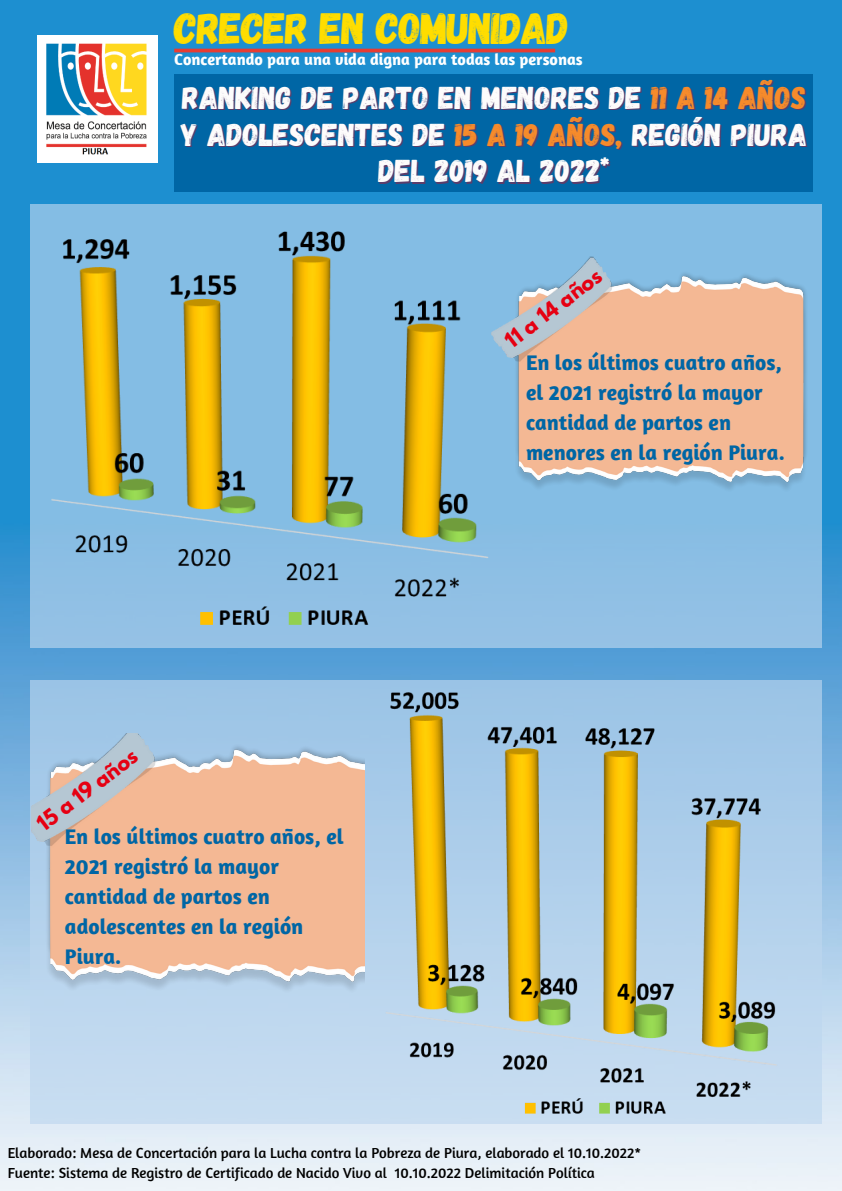
<style>
.page{position:relative;width:842px;height:1191px;background:#fff}
.page>*{position:absolute;margin:0;border:0;box-sizing:border-box;transform-origin:0 0}
.t1{font:43.8px "Gagalin";letter-spacing:-.025em;color:#fd0}
.t2{font:31.5px/36.7px "Gagalin";color:#fdfcfc;text-align:center}
.t3{font:700 21.6px/30px "Amaranth";color:#0066a5}
.t4{font:700 19.5px "League Spartan";color:#e60012}
.t5{font:700 16.2px "Amaranth";color:#fff}
.t6{font:14.9px/20.2px "Amaranth";color:#000}
.s1{color:#f68b2b}
</style>
<div class="page">
<img style="left:0;top:0;width:842px;height:1190px">
<img style="left:38px;top:36px;width:120px;height:126px">
<hr style="left:174px;top:49px;width:381px;height:3px;background:#e73c32">
<div style="left:174px;top:75px;width:638px;height:117px;background:#0066a5"></div>
<div style="left:30px;top:204px;width:792px;height:443px;background:linear-gradient(to right,#8dbfe5,#8abee4)"></div>
<img style="left:30px;top:217px;width:478px;height:417px">
<div style="left:30px;top:680px;width:792px;height:443px;background:linear-gradient(to bottom,#9dc2e3,#cbdef0)"></div>
<img style="left:383px;top:680px;width:425px;height:443px">
<img style="left:31px;top:733px;width:333px;height:260px">
<img style="left:491px;top:256px;width:318px;height:236px">
<h1 class="t1" style="left:174px;top:0;width:396px">CRECER EN COMUNIDAD</h1>
<p class="t5" style="left:174px;top:49px;width:410px">Concertando para una vida digna para todas las personas</p>
<h2 class="t2" style="left:181px;top:78px;width:628px">RANKING DE PARTO EN MENORES DE <span class="s1">11 A 14 AÑOS<br></span>Y ADOLESCENTES DE <span class="s1">15 A 19 AÑOS,</span> REGIÓN PIURA<br>DEL 2019 AL 2022*</h2>
<p class="t4" style="left:502px;top:334px;width:116px;rotate:-37deg">11 a 14 años</p>
<p class="t4" style="left:33px;top:817px;width:121px;rotate:-37deg">15 a 19 años</p>
<p class="t3" style="left:65px;top:820px;width:280px">En los últimos cuatro años, el<br>2021 registró la mayor cantidad de partos en adolescentes en la región<br>Piura.</p>
<p class="t3" style="left:526px;top:347px;width:260px">En los últimos cuatro años, el 2021 registró la mayor cantidad de partos en menores en la región Piura.</p>
<p class="t6" style="left:8px;top:1142px;width:635px">Elaborado: Mesa de Concertación para la Lucha contra la Pobreza de Piura, elaborado el 10.10.2022*<br>Fuente: Sistema de Registro de Certificado de Nacido Vivo al 10.10.2022 Delimitación Política</p>
</div>
